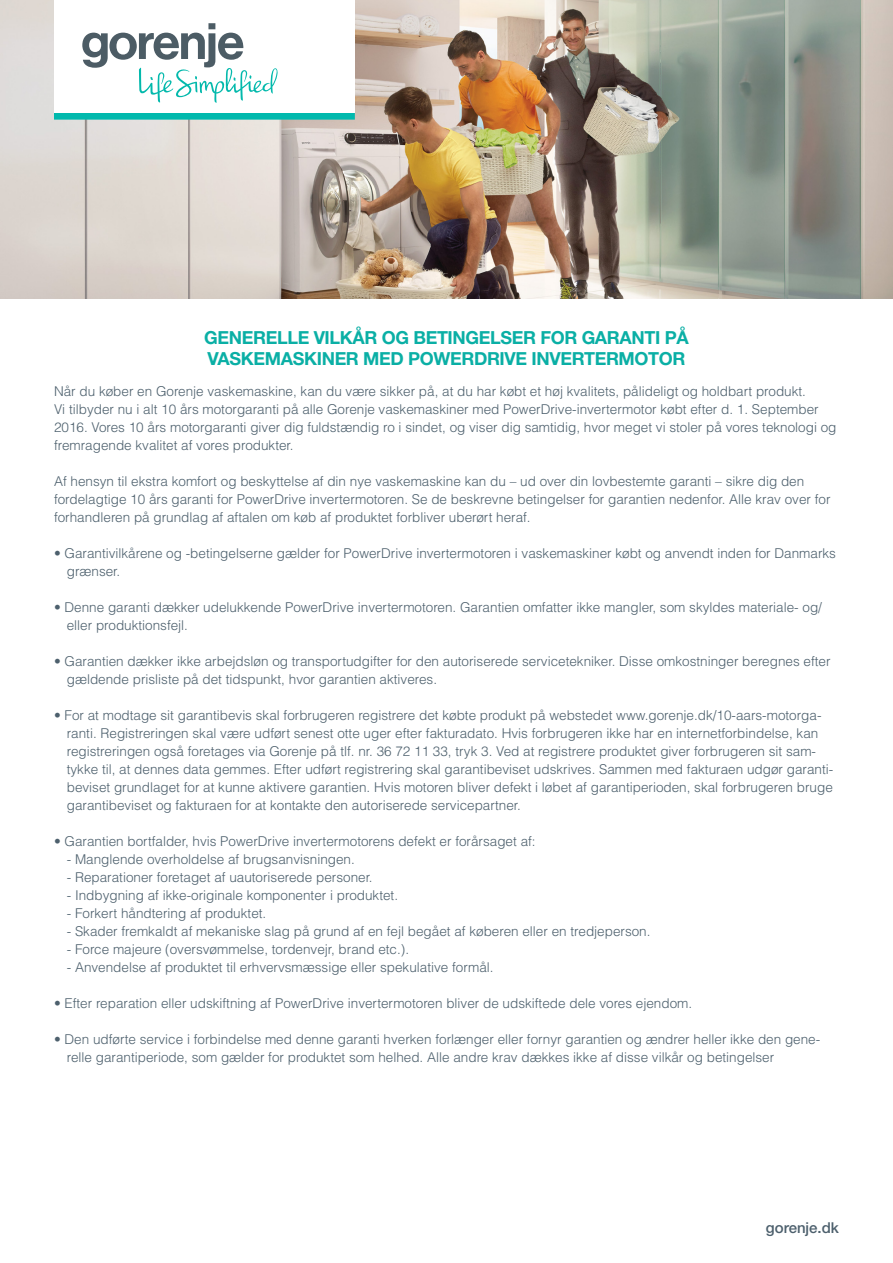
<style>
.page{position:relative;width:893px;height:1263px;background:#fff}
.page>*{position:absolute;margin:0;border:0;box-sizing:border-box;transform-origin:0 0}
.t1{font:700 18px "Helvetica Neue LT";letter-spacing:-.02em;color:#0aafa5}
.t2{font:500 15px "Helvetica Neue LT";color:#4d606d}
.t3{font:300 13.5px/18px "Helvetica LT Std";color:#4d606d}
</style>
<div class="page">
<img style="left:0;top:0;width:893px;height:298px">
<div style="left:54px;top:112px;width:301px;height:8px;background:#01b9ad"></div>
<div style="left:54px;top:0;width:301px;height:113px;background:#fff"></div>
<svg style="left:82px;top:23px;width:196px;height:80px"></svg>
<p class="t1" style="left:204px;top:326px;width:486px">GENERELLE VILKÅR OG BETINGELSER FOR GARANTI PÅ</p>
<p class="t1" style="left:207px;top:348px;width:480px">VASKEMASKINER MED POWERDRIVE INVERTERMOTOR</p>
<p class="t3" style="left:54px;top:382px;width:784px">Når du køber en Gorenje vaskemaskine, kan du være sikker på, at du har købt et høj kvalitets, pålideligt og holdbart produkt.<br>Vi tilbyder nu i alt 10 års motorgaranti på alle Gorenje vaskemaskiner med PowerDrive-invertermotor købt efter d. 1. September 2016. Vores 10 års motorgaranti giver dig fuldstændig ro i sindet, og viser dig samtidig, hvor meget vi stoler på vores teknologi og fremragende kvalitet af vores produkter.</p>
<p class="t3" style="left:54px;top:472px;width:778px">Af hensyn til ekstra komfort og beskyttelse af din nye vaskemaskine kan du – ud over din lovbestemte garanti – sikre dig den fordelagtige 10 års garanti for PowerDrive invertermotoren. Se de beskrevne betingelser for garantien nedenfor. Alle krav over for forhandleren på grundlag af aftalen om køb af produktet forbliver uberørt heraf.</p>
<p class="t3" style="left:67px;top:544px;width:771px;text-indent:-13px">• Garantivilkårene og -betingelserne gælder for PowerDrive invertermotoren i vaskemaskiner købt og anvendt inden for Danmarks grænser.</p>
<p class="t3" style="left:67px;top:598px;width:757px;text-indent:-13px">• Denne garanti dækker udelukkende PowerDrive invertermotoren. Garantien omfatter ikke mangler, som skyldes materiale- og/ eller produktionsfejl.</p>
<p class="t3" style="left:67px;top:652px;width:765px;text-indent:-13px">• Garantien dækker ikke arbejdsløn og transportudgifter for den autoriserede servicetekniker. Disse omkostninger beregnes efter gældende prisliste på det tidspunkt, hvor garantien aktiveres.</p>
<p class="t3" style="left:67px;top:706px;width:768px;text-indent:-13px">• For at modtage sit garantibevis skal forbrugeren registrere det købte produkt på webstedet www.gorenje.dk/10-aars-motorga&shy;ranti. Registreringen skal være udført senest otte uger efter fakturadato. Hvis forbrugeren ikke har en internetforbindelse, kan registreringen også foretages via Gorenje på tlf. nr. 36 72 11 33, tryk 3. Ved at registrere produktet giver forbrugeren sit sam&shy;tykke til, at dennes data gemmes. Efter udført registrering skal garantibeviset udskrives. Sammen med fakturaen udgør garanti&shy;beviset grundlaget for at kunne aktivere garantien. Hvis motoren bliver defekt i løbet af garantiperioden, skal forbrugeren bruge garantibeviset og fakturaen for at kontakte den autoriserede servicepartner.</p>
<p class="t3" style="left:54px;top:832px;width:483px">• Garantien bortfalder, hvis PowerDrive invertermotorens defekt er forårsaget af:</p>
<p class="t3" style="left:67px;top:850px;width:290px">- Manglende overholdelse af brugsanvisningen.</p>
<p class="t3" style="left:67px;top:868px;width:307px">- Reparationer foretaget af uautoriserede personer.</p>
<p class="t3" style="left:67px;top:886px;width:333px">- Indbygning af ikke-originale komponenter i produktet.</p>
<p class="t3" style="left:67px;top:904px;width:201px">- Forkert håndtering af produktet.</p>
<p class="t3" style="left:67px;top:922px;width:585px">- Skader fremkaldt af mekaniske slag på grund af en fejl begået af køberen eller en tredjeperson.</p>
<p class="t3" style="left:67px;top:940px;width:344px">- Force majeure (oversvømmelse, tordenvejr, brand etc.).</p>
<p class="t3" style="left:67px;top:958px;width:428px">- Anvendelse af produktet til erhvervsmæssige eller spekulative formål.</p>
<p class="t3" style="left:54px;top:994px;width:640px">• Efter reparation eller udskiftning af PowerDrive invertermotoren bliver de udskiftede dele vores ejendom.</p>
<p class="t3" style="left:67px;top:1030px;width:755px;text-indent:-13px">• Den udførte service i forbindelse med denne garanti hverken forlænger eller fornyr garantien og ændrer heller ikke den gene&shy;relle garantiperiode, som gælder for produktet som helhed. Alle andre krav dækkes ikke af disse vilkår og betingelser</p>
<p class="t2" style="left:766px;top:1219px;width:75px">gorenje.dk</p>
</div>
